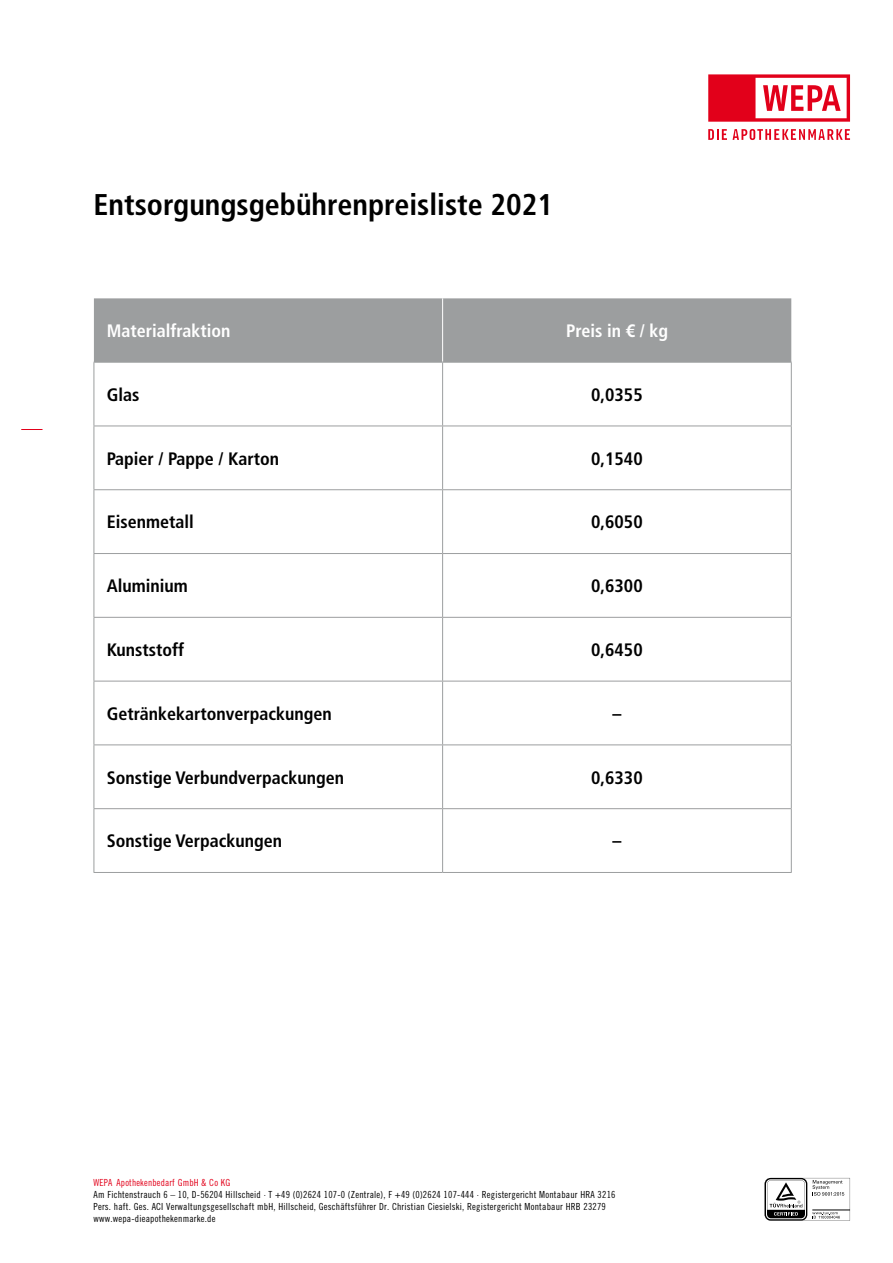
<style>
.page{position:relative;width:893px;height:1263px;background:#fff}
.page>*{position:absolute;margin:0;border:0;box-sizing:border-box;transform-origin:0 0}
.t1{font:700 condensed 30px "Frutiger LT Std";color:#000}
.t2{font:700 condensed 18px "Frutiger LT Std";color:#000}
.t3{font:700 condensed 18px "Frutiger LT Std";color:#fff}
.t4{font:9.75px/12px "Trade Gothic Cond Eighteen";letter-spacing:.02em;color:#000}
.t5{font:9.75px "Trade Gothic Cond Eighteen";letter-spacing:.02em;color:#e2001a}
</style>
<div class="page">
<svg style="left:708px;top:129px;width:19px;height:11px"></svg>
<svg style="left:733px;top:129px;width:117px;height:11px"></svg>
<svg style="left:708px;top:74px;width:142px;height:48px"></svg>
<svg style="left:21px;top:429px;width:22px;height:1px"></svg>
<svg style="left:765px;top:1178px;width:85px;height:42px"></svg>
<div style="left:94px;top:298px;width:697px;height:64px;background:#9c9e9f"></div>
<hr style="left:442px;top:298px;width:1px;height:64px;background:#fff">
<hr style="left:94px;top:362px;width:349px;height:1px;background:#9c9e9f">
<hr style="left:94px;top:363px;width:1px;height:63px;background:#9c9e9f">
<hr style="left:443px;top:362px;width:349px;height:1px;background:#9c9e9f">
<hr style="left:442px;top:363px;width:1px;height:63px;background:#9c9e9f">
<hr style="left:791px;top:363px;width:1px;height:63px;background:#9c9e9f">
<hr style="left:94px;top:426px;width:349px;height:1px;background:#9c9e9f">
<hr style="left:94px;top:426px;width:1px;height:63px;background:#9c9e9f">
<hr style="left:443px;top:426px;width:349px;height:1px;background:#9c9e9f">
<hr style="left:442px;top:426px;width:1px;height:63px;background:#9c9e9f">
<hr style="left:791px;top:426px;width:1px;height:63px;background:#9c9e9f">
<hr style="left:94px;top:489px;width:349px;height:1px;background:#9c9e9f">
<hr style="left:94px;top:490px;width:1px;height:63px;background:#9c9e9f">
<hr style="left:443px;top:489px;width:349px;height:1px;background:#9c9e9f">
<hr style="left:442px;top:490px;width:1px;height:63px;background:#9c9e9f">
<hr style="left:791px;top:490px;width:1px;height:63px;background:#9c9e9f">
<hr style="left:94px;top:553px;width:349px;height:1px;background:#9c9e9f">
<hr style="left:94px;top:554px;width:1px;height:63px;background:#9c9e9f">
<hr style="left:443px;top:553px;width:349px;height:1px;background:#9c9e9f">
<hr style="left:442px;top:554px;width:1px;height:63px;background:#9c9e9f">
<hr style="left:791px;top:554px;width:1px;height:63px;background:#9c9e9f">
<hr style="left:94px;top:617px;width:349px;height:1px;background:#9c9e9f">
<hr style="left:94px;top:618px;width:1px;height:63px;background:#9c9e9f">
<hr style="left:443px;top:617px;width:349px;height:1px;background:#9c9e9f">
<hr style="left:442px;top:618px;width:1px;height:63px;background:#9c9e9f">
<hr style="left:791px;top:618px;width:1px;height:63px;background:#9c9e9f">
<hr style="left:94px;top:681px;width:349px;height:1px;background:#9c9e9f">
<hr style="left:94px;top:681px;width:1px;height:63px;background:#9c9e9f">
<hr style="left:443px;top:681px;width:349px;height:1px;background:#9c9e9f">
<hr style="left:442px;top:681px;width:1px;height:63px;background:#9c9e9f">
<hr style="left:791px;top:681px;width:1px;height:63px;background:#9c9e9f">
<hr style="left:94px;top:744px;width:349px;height:1px;background:#9c9e9f">
<hr style="left:94px;top:745px;width:1px;height:63px;background:#9c9e9f">
<hr style="left:443px;top:744px;width:349px;height:1px;background:#9c9e9f">
<hr style="left:442px;top:745px;width:1px;height:63px;background:#9c9e9f">
<hr style="left:791px;top:745px;width:1px;height:63px;background:#9c9e9f">
<hr style="left:94px;top:808px;width:349px;height:1px;background:#9c9e9f">
<hr style="left:94px;top:809px;width:1px;height:63px;background:#9c9e9f">
<hr style="left:443px;top:808px;width:349px;height:1px;background:#9c9e9f">
<hr style="left:442px;top:809px;width:1px;height:63px;background:#9c9e9f">
<hr style="left:791px;top:809px;width:1px;height:63px;background:#9c9e9f">
<hr style="left:94px;top:872px;width:349px;height:1px;background:#9c9e9f">
<hr style="left:443px;top:872px;width:349px;height:1px;background:#9c9e9f">
<h1 class="t1" style="left:94px;top:186px;width:461px">Entsorgungsgebührenpreisliste 2021</h1>
<h2 class="t3" style="left:107px;top:320px;width:125px">Materialfraktion</h2>
<h2 class="t3" style="left:566px;top:320px;width:104px">Preis in € / kg</h2>
<h2 class="t2" style="left:107px;top:384px;width:34px">Glas</h2>
<h2 class="t2" style="left:591px;top:384px;width:53px">0,0355</h2>
<h2 class="t2" style="left:107px;top:448px;width:174px">Papier / Pappe / Karton</h2>
<h2 class="t2" style="left:591px;top:448px;width:53px">0,1540</h2>
<h2 class="t2" style="left:107px;top:511px;width:89px">Eisenmetall</h2>
<h2 class="t2" style="left:591px;top:511px;width:53px">0,6050</h2>
<h2 class="t2" style="left:107px;top:575px;width:83px">Aluminium</h2>
<h2 class="t2" style="left:591px;top:575px;width:53px">0,6300</h2>
<h2 class="t2" style="left:107px;top:639px;width:79px">Kunststoff</h2>
<h2 class="t2" style="left:591px;top:639px;width:53px">0,6450</h2>
<h2 class="t2" style="left:107px;top:703px;width:227px">Getränkekartonverpackungen</h2>
<h2 class="t2" style="left:612px;top:703px;width:10px">–</h2>
<h2 class="t2" style="left:107px;top:766px;width:239px">Sonstige Verbundverpackungen</h2>
<h2 class="t2" style="left:591px;top:766px;width:53px">0,6330</h2>
<h2 class="t2" style="left:107px;top:830px;width:177px">Sonstige Verpackungen</h2>
<h2 class="t2" style="left:612px;top:830px;width:10px">–</h2>
<p class="t5" style="left:94px;top:1176px;width:138px">WEPA Apothekenbedarf GmbH &amp; Co KG</p>
<p class="t4" style="left:94px;top:1188px;width:523px">Am Fichtenstrauch 6 – 10, D-56204 Hillscheid · T +49 (0)2624 107-0 (Zentrale), F +49 (0)2624 107-444 · Registergericht Montabaur HRA 3216<br>Pers. haft. Ges. ACI Verwaltungsgesellschaft mbH, Hillscheid, Geschäftsführer Dr. Christian Ciesielski, Registergericht Montabaur HRB 23279 www.wepa-dieapothekenmarke.de</p>
</div>
